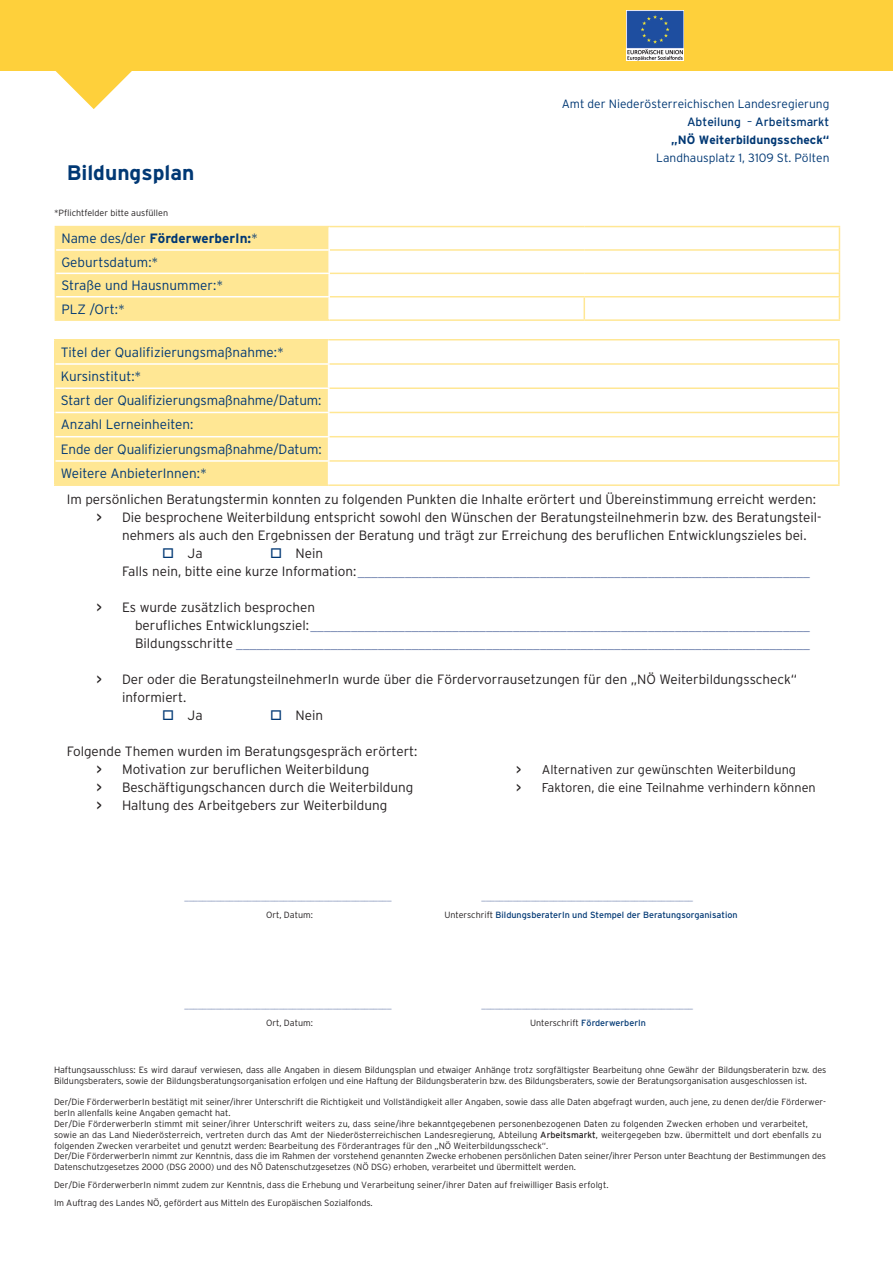
<style>
.page{position:relative;width:893px;height:1263px;background:#fff}
.page>*{position:absolute;margin:0;border:0;box-sizing:border-box;transform-origin:0 0}
.t1{font:700 21px "Interstate";color:#013874}
.t2{font:300 13.5px/18px "Interstate";color:#231f20}
.t3{font:300 13.5px/18px "Interstate";color:#6c7fac}
.t4{font:300 13.5px/24.3px "Interstate";color:#013874}
.t5{font:300 12.75px/18px "Interstate";color:#231f20}
.t6{font:300 12px/18px "Interstate";color:#013874;text-align:right}
.t7{font:300 9px/10.8px "Interstate";color:#231f20}
.t8{font:300 9px "Interstate";color:#6c7fac}
.t9{font:9px "Interstate";color:#013874}
.s1{font-weight:700}
.s2{font-weight:400}
.s3{color:#013874}
.s4{color:#231f20}
.s5{font-weight:400;color:#231f20}
.s6{font-weight:300;color:#231f20}
</style>
<div class="page">
<div style="left:0;top:0;width:893px;height:70px;background:#fed03b"></div>
<svg style="left:55px;top:70px;width:78px;height:39px"></svg>
<hr style="left:54px;top:339px;width:275px;height:1px;background:#ffe794">
<hr style="left:54px;top:340px;width:2px;height:24px;background:#ffe794">
<hr style="left:329px;top:339px;width:511px;height:1px;background:#ffe794">
<hr style="left:838px;top:340px;width:2px;height:23px;background:#ffe794">
<hr style="left:54px;top:364px;width:2px;height:24px;background:#ffe794">
<hr style="left:329px;top:363px;width:511px;height:2px;background:#ffe794">
<hr style="left:838px;top:365px;width:2px;height:22px;background:#ffe794">
<hr style="left:54px;top:388px;width:2px;height:24px;background:#ffe794">
<hr style="left:329px;top:387px;width:511px;height:2px;background:#ffe794">
<hr style="left:838px;top:389px;width:2px;height:23px;background:#ffe794">
<hr style="left:54px;top:412px;width:2px;height:25px;background:#ffe794">
<hr style="left:329px;top:412px;width:511px;height:1px;background:#ffe794">
<hr style="left:838px;top:413px;width:2px;height:23px;background:#ffe794">
<hr style="left:54px;top:437px;width:2px;height:24px;background:#ffe794">
<hr style="left:329px;top:436px;width:511px;height:1px;background:#ffe794">
<hr style="left:838px;top:437px;width:2px;height:23px;background:#ffe794">
<hr style="left:54px;top:461px;width:2px;height:23px;background:#ffe794">
<hr style="left:329px;top:460px;width:511px;height:2px;background:#ffe794">
<hr style="left:838px;top:462px;width:2px;height:22px;background:#ffe794">
<hr style="left:54px;top:484px;width:275px;height:2px;background:#ffe794">
<hr style="left:329px;top:484px;width:511px;height:2px;background:#ffe794">
<svg style="left:55px;top:340px;width:274px;height:145px;background:#ffe899"></svg>
<hr style="left:55px;top:226px;width:274px;height:1px;background:#ffe794">
<hr style="left:329px;top:226px;width:255px;height:1px;background:#ffe794">
<hr style="left:584px;top:226px;width:256px;height:1px;background:#ffe794">
<hr style="left:330px;top:249px;width:254px;height:2px;background:#ffe794">
<hr style="left:584px;top:249px;width:256px;height:2px;background:#ffe794">
<hr style="left:330px;top:273px;width:254px;height:1px;background:#ffe794">
<hr style="left:584px;top:273px;width:256px;height:1px;background:#ffe794">
<div style="left:55px;top:227px;width:273px;height:92px;background:#ffe794"></div>
<hr style="left:330px;top:296px;width:254px;height:1px;background:#ffe794">
<hr style="left:584px;top:296px;width:256px;height:1px;background:#ffe794">
<svg style="left:584px;top:297px;width:1px;height:22px"></svg>
<svg style="left:839px;top:227px;width:1px;height:92px"></svg>
<hr style="left:329px;top:319px;width:255px;height:2px;background:#ffe794">
<hr style="left:584px;top:319px;width:256px;height:2px;background:#ffe794">
<hr style="left:56px;top:249px;width:274px;height:2px;background:#fff">
<hr style="left:56px;top:273px;width:274px;height:1px;background:#fff">
<hr style="left:56px;top:296px;width:274px;height:1px;background:#fff">
<hr style="left:55px;top:319px;width:274px;height:2px;background:#ffe794">
<img style="left:627px;top:11px;width:56px;height:50px">
<h1 class="t1" style="left:67px;top:161px;width:129px">Bildungsplan</h1>
<p class="t7" style="left:54px;top:207px;width:116px">*Pflichtfelder bitte ausfüllen</p>
<h2 class="t4" style="left:61px;top:227px;width:198px;line-height:23.4px">Name des/der <span class="s1">FörderwerberIn:</span>*<br>Geburtsdatum:*<br>Straße und Hausnummer:*<br>PLZ /Ort:*</h2>
<h2 class="t4" style="left:61px;top:340px;width:263px">Titel der Qualifizierungsmaßnahme:*<br>Kursinstitut:*<br>Start der Qualifizierungsmaßnahme/Datum:<br>Anzahl Lerneinheiten:<br>Ende der Qualifizierungsmaßnahme/Datum:<br>Weitere AnbieterInnen:*</h2>
<h3 class="t6" style="left:562px;top:95px;width:269px">Amt der Niederösterreichischen Landesregierung<br><span class="s2">Abteilung</span> – <span class="s2">Arbeitsmarkt<br></span><span class="s1">„NÖ Weiterbildungsscheck“</span></h3>
<h3 class="t6" style="left:656px;top:149px;width:175px">Landhausplatz 1, 3109 St. Pölten</h3>
<h2 class="t2" style="left:67px;top:490px;width:751px">Im persönlichen Beratungstermin konnten zu folgenden Punkten die Inhalte erörtert und Übereinstimmung erreicht werden:</h2>
<h2 class="t2" style="left:97px;top:508px;width:727px"><span class="s2">&gt;</span> Die besprochene Weiterbildung entspricht sowohl den Wünschen der Beratungsteilnehmerin bzw. des Beratungsteil-</h2>
<h2 class="t2" style="left:122px;top:526px;width:686px">nehmers als auch den Ergebnissen der Beratung und trägt zur Erreichung des beruflichen Entwicklungszieles bei.</h2>
<h2 class="t2" style="left:162px;top:544px;width:42px"><span class="s3">□</span> Ja</h2>
<h2 class="t3" style="left:122px;top:544px;width:689px;text-indent:148px"><span class="s3">□</span> <span class="s4">Nein<br>Falls nein, bitte eine kurze Information:</span>___________________________________________________________________</h2>
<p class="t3" style="left:135px;top:598px;width:676px;text-indent:-38px"><span class="s5">&gt;</span> <span class="s4">Es wurde zusätzlich besprochen<br>berufliches Entwicklungsziel:</span>__________________________________________________________________________<br><span class="s4">Bildungsschritte</span> _____________________________________________________________________________________</p>
<h2 class="t2" style="left:122px;top:670px;width:677px;text-indent:-26px"><span class="s2">&gt;</span> Der oder die BeratungsteilnehmerIn wurde über die Fördervorrausetzungen für den „NÖ Weiterbildungsscheck“ informiert.</h2>
<h2 class="t2" style="left:162px;top:706px;width:42px"><span class="s3">□</span> Ja</h2>
<h2 class="t2" style="left:270px;top:706px;width:55px"><span class="s3">□</span> Nein</h2>
<h2 class="t2" style="left:97px;top:742px;width:322px;text-indent:-30px">Folgende Themen wurden im Beratungsgespräch erörtert: <span class="s2">&gt;</span> Motivation zur beruflichen Weiterbildung<br><span class="s2">&gt;</span> Beschäftigungschancen durch die Weiterbildung <span class="s2">&gt;</span> Haltung des Arbeitgebers zur Weiterbildung</h2>
<h3 class="t5" style="left:516px;top:760px;width:301px"><span class="s2">&gt;</span> Alternativen zur gewünschten Weiterbildung<br><span class="s2">&gt;</span> Faktoren, die eine Teilnahme verhindern können</h3>
<p class="t8" style="left:185px;top:892px;width:209px">______________________________________________</p>
<p class="t8" style="left:482px;top:892px;width:213px">_______________________________________________</p>
<p class="t7" style="left:266px;top:909px;width:48px">Ort, Datum:</p>
<p class="t9" style="left:444px;top:910px;width:295px"><span class="s6">Unterschrift</span> BildungsberaterIn und Stempel der Beratungsorganisation</p>
<p class="t8" style="left:185px;top:1000px;width:208px">______________________________________________</p>
<p class="t8" style="left:482px;top:1000px;width:213px">_______________________________________________</p>
<p class="t7" style="left:266px;top:1017px;width:48px">Ort, Datum:</p>
<p class="t9" style="left:530px;top:1018px;width:117px"><span class="s6">Unterschrift</span> FörderwerberIn</p>
<p class="t7" style="left:54px;top:1064px;width:774px">Haftungsausschluss: Es wird darauf verwiesen, dass alle Angaben in diesem Bildungsplan und etwaiger Anhänge trotz sorgfältigster Bearbeitung ohne Gewähr der Bildungsberaterin bzw. des<br>Bildungsberaters, sowie der Bildungsberatungsorganisation erfolgen und eine Haftung der Bildungsberaterin bzw. des Bildungsberaters, sowie der Beratungsorganisation ausgeschlossen ist.</p>
<p class="t7" style="left:54px;top:1097px;width:774px">Der/Die FörderwerberIn bestätigt mit seiner/ihrer Unterschrift die Richtigkeit und Vollständigkeit aller Angaben, sowie dass alle Daten abgefragt wurden, auch jene, zu denen der/die Förderwer&shy;berIn allenfalls keine Angaben gemacht hat.<br>Der/Die FörderwerberIn stimmt mit seiner/ihrer Unterschrift weiters zu, dass seine/ihre bekanntgegebenen personenbezogenen Daten zu folgenden Zwecken erhoben und verarbeitet, sowie an das Land Niederösterreich, vertreten durch das Amt der Niederösterreichischen Landesregierung, Abteilung <span class="s2">Arbeitsmarkt</span>, weitergegeben bzw. übermittelt und dort ebenfalls zu folgenden Zwecken verarbeitet und genutzt werden: Bearbeitung des Förderantrages für den „NÖ Weiterbildungsscheck“.<br>Der/Die FörderwerberIn nimmt zur Kenntnis, dass die im Rahmen der vorstehend genannten Zwecke erhobenen persönlichen Daten seiner/ihrer Person unter Beachtung der Bestimmungen des Datenschutzgesetzes 2000 (DSG 2000) und des NÖ Datenschutzgesetzes (NÖ DSG) erhoben, verarbeitet und übermittelt werden.</p>
<p class="t7" style="left:54px;top:1176px;width:556px;line-height:18px">Der/Die FörderwerberIn nimmt zudem zur Kenntnis, dass die Erhebung und Verarbeitung seiner/ihrer Daten auf freiwilliger Basis erfolgt.<br>Im Auftrag des Landes NÖ, gefördert aus Mitteln des Europäischen Sozialfonds.</p>
</div>
